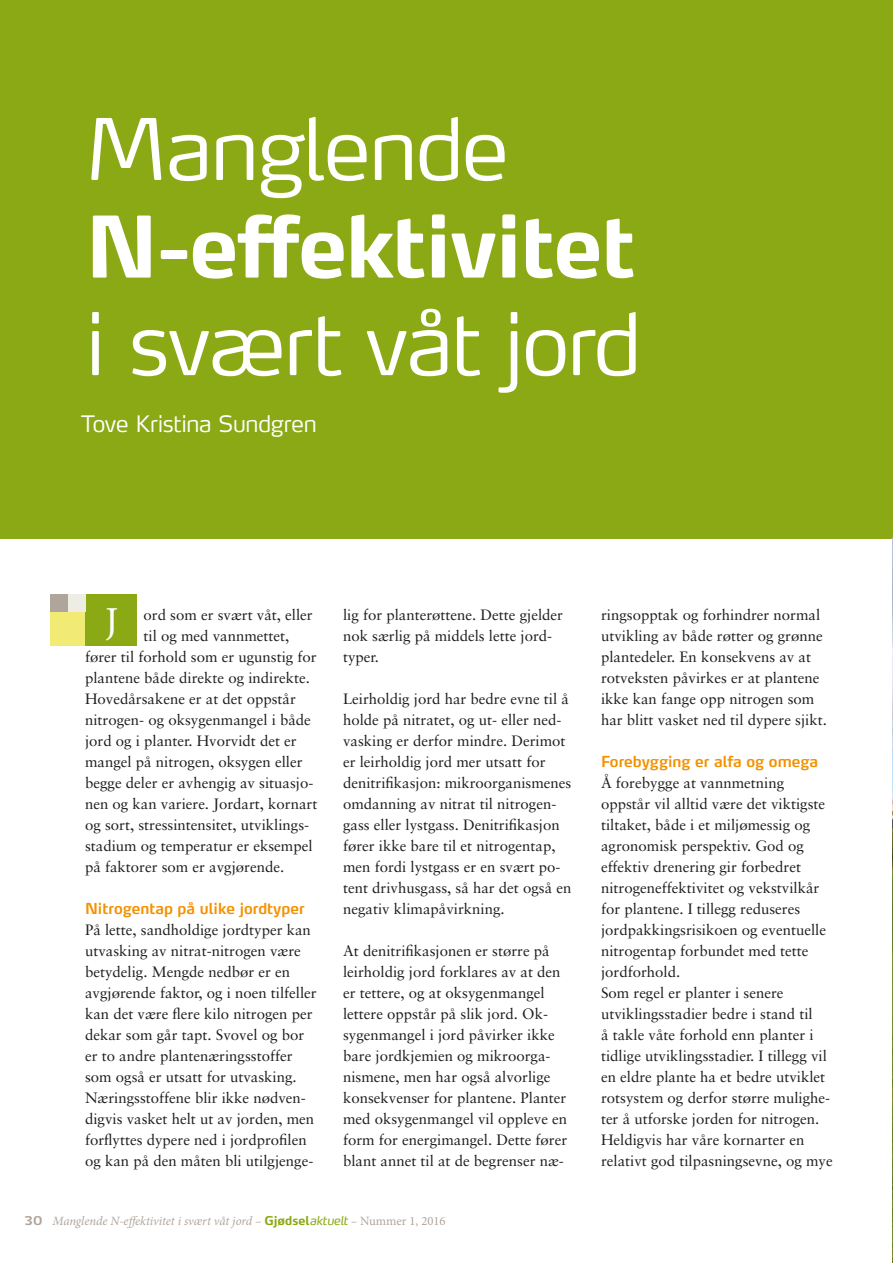
<style>
.page{position:relative;width:893px;height:1263px;background:#fff}
.page>*{position:absolute;margin:0;border:0;box-sizing:border-box;transform-origin:0 0}
.t1{font:300 84px "Max LF";letter-spacing:-.02em;color:#fff}
.t2{font:700 84px "Max LF";letter-spacing:-.02em;color:#fff}
.t3{font:39.75px "Minion Pro";color:#fff}
.t4{font:300 22.5px "Max LF";letter-spacing:-.01em;color:#fff}
.t5{font:15px/21px "Sabon";color:#1d1d1b}
.t6{font:600 15px "Max";color:#f39200}
.t7{font:italic 12.6px "Minion Pro";letter-spacing:-.005em;color:#b0a59b}
.t8{font:700 12px "Max LF";color:#b0a59b}
.s1{font-family:"Max LF";font-weight:700;font-style:normal;font-size:12px;color:#8ba915}
.s2{font-family:"Max LF";font-size:12px;color:#8ba915}
.s3{font-style:normal}
</style>
<div class="page">
<div style="left:0;top:0;width:893px;height:539px;background:#8ba915"></div>
<img style="left:892px;top:757px;width:1px;height:505px">
<div style="left:51px;top:611px;width:34px;height:35px;background:#f1ea75"></div>
<div style="left:51px;top:594px;width:17px;height:17px;background:#b0a59b"></div>
<div style="left:85px;top:594px;width:51px;height:52px;background:#8ba915"></div>
<div style="left:68px;top:594px;width:17px;height:17px;background:#edece5"></div>
<hr style="left:892px;top:539px;width:1px;height:218px;background:#edf4f5">
<h1 class="t1" style="left:85px;top:96px;width:425px">Manglende</h1>
<h1 class="t2" style="left:85px;top:194px;width:552px">N-effektivitet</h1>
<h1 class="t1" style="left:85px;top:291px;width:558px">i svært våt jord</h1>
<h3 class="t4" style="left:81px;top:409px;width:237px">Tove Kristina Sundgren</h3>
<h2 class="t3" style="left:105px;top:595px;width:15px">J</h2>
<p class="t5" style="left:144px;top:604px;width:171px">ord som er svært våt, eller</p>
<p class="t5" style="left:144px;top:625px;width:147px">til og med vannmettet,</p>
<p class="t5" style="left:85px;top:646px;width:233px">fører til forhold som er ugunstig for</p>
<p class="t5" style="left:85px;top:667px;width:227px">plantene både direkte og indirekte.</p>
<p class="t5" style="left:85px;top:688px;width:212px">Hovedårsakene er at det oppstår</p>
<p class="t5" style="left:85px;top:709px;width:227px">nitrogen- og oksygenmangel i både</p>
<p class="t5" style="left:85px;top:730px;width:213px">jord og i planter. Hvorvidt det er</p>
<p class="t5" style="left:85px;top:751px;width:219px">mangel på nitrogen, oksygen eller</p>
<p class="t5" style="left:85px;top:772px;width:230px">begge deler er avhengig av situasjo-</p>
<p class="t5" style="left:85px;top:793px;width:234px">nen og kan variere. Jordart, kornart</p>
<p class="t5" style="left:85px;top:814px;width:226px">og sort, stressintensitet, utviklings-</p>
<p class="t5" style="left:85px;top:835px;width:229px">stadium og temperatur er eksempel</p>
<p class="t5" style="left:85px;top:856px;width:201px">på faktorer som er avgjørende.</p>
<p class="t6" style="left:85px;top:899px;width:221px">Nitrogentap på ulike jordtyper</p>
<p class="t5" style="left:85px;top:919px;width:233px">På lette, sandholdige jordtyper kan utvasking av nitrat-nitrogen være betydelig. Mengde nedbør er en avgjørende faktor, og i noen tilfeller kan det være flere kilo nitrogen per dekar som går tapt. Svovel og bor er to andre plantenæringsstoffer som også er utsatt for utvasking.<br>Næringsstoffene blir ikke nødven&shy;digvis vasket helt ut av jorden, men forflyttes dypere ned i jordprofilen og kan på den måten bli utilgjenge-</p>
<p class="t5" style="left:343px;top:604px;width:222px">lig for planterøttene. Dette gjelder nok særlig på middels lette jord&shy;typer.</p>
<p class="t5" style="left:343px;top:688px;width:230px">Leirholdig jord har bedre evne til å holde på nitratet, og ut- eller ned&shy;vasking er derfor mindre. Derimot er leirholdig jord mer utsatt for denitrifikasjon: mikroorganismenes omdanning av nitrat til nitrogen&shy;gass eller lystgass. Denitrifikasjon fører ikke bare til et nitrogentap, men fordi lystgass er en svært po&shy;tent drivhusgass, så har det også en negativ klimapåvirkning.</p>
<p class="t5" style="left:343px;top:940px;width:226px">At denitrifikasjonen er større på leirholdig jord forklares av at den er tettere, og at oksygenmangel lettere oppstår på slik jord. Ok&shy;sygenmangel i jord påvirker ikke bare jordkjemien og mikroorga&shy;nismene, men har også alvorlige konsekvenser for plantene. Planter med oksygenmangel vil oppleve en form for energimangel. Dette fører blant annet til at de begrenser næ-</p>
<p class="t8" style="left:25px;top:1213px;width:19px">30</p>
<p class="t7" style="left:53px;top:1212px;width:395px">Manglende N-effektivitet i svært våt jord – <span class="s1">Gjødsel</span><span class="s2">aktuelt</span> – <span class="s3">Nummer 1, 2016</span></p>
<p class="t5" style="left:601px;top:604px;width:227px">ringsopptak og forhindrer normal utvikling av både røtter og grønne plantedeler. En konsekvens av at rotveksten påvirkes er at plantene ikke kan fange opp nitrogen som har blitt vasket ned til dypere sjikt.</p>
<p class="t6" style="left:601px;top:752px;width:219px">Forebygging er alfa og omega</p>
<p class="t5" style="left:601px;top:772px;width:233px">Å forebygge at vannmetning oppstår vil alltid være det viktigste tiltaket, både i et miljømessig og agronomisk perspektiv. God og effektiv drenering gir forbedret nitrogeneffektivitet og vekstvilkår for plantene. I tillegg reduseres jordpakkingsrisikoen og eventuelle nitrogentap forbundet med tette jordforhold.<br>Som regel er planter i senere utviklingsstadier bedre i stand til<br>å takle våte forhold enn planter i tidlige utviklingsstadier. I tillegg vil en eldre plante ha et bedre utviklet rotsystem og derfor større mulighe&shy;ter å utforske jorden for nitrogen.<br>Heldigvis har våre kornarter en relativt god tilpasningsevne, og mye</p>
</div>
